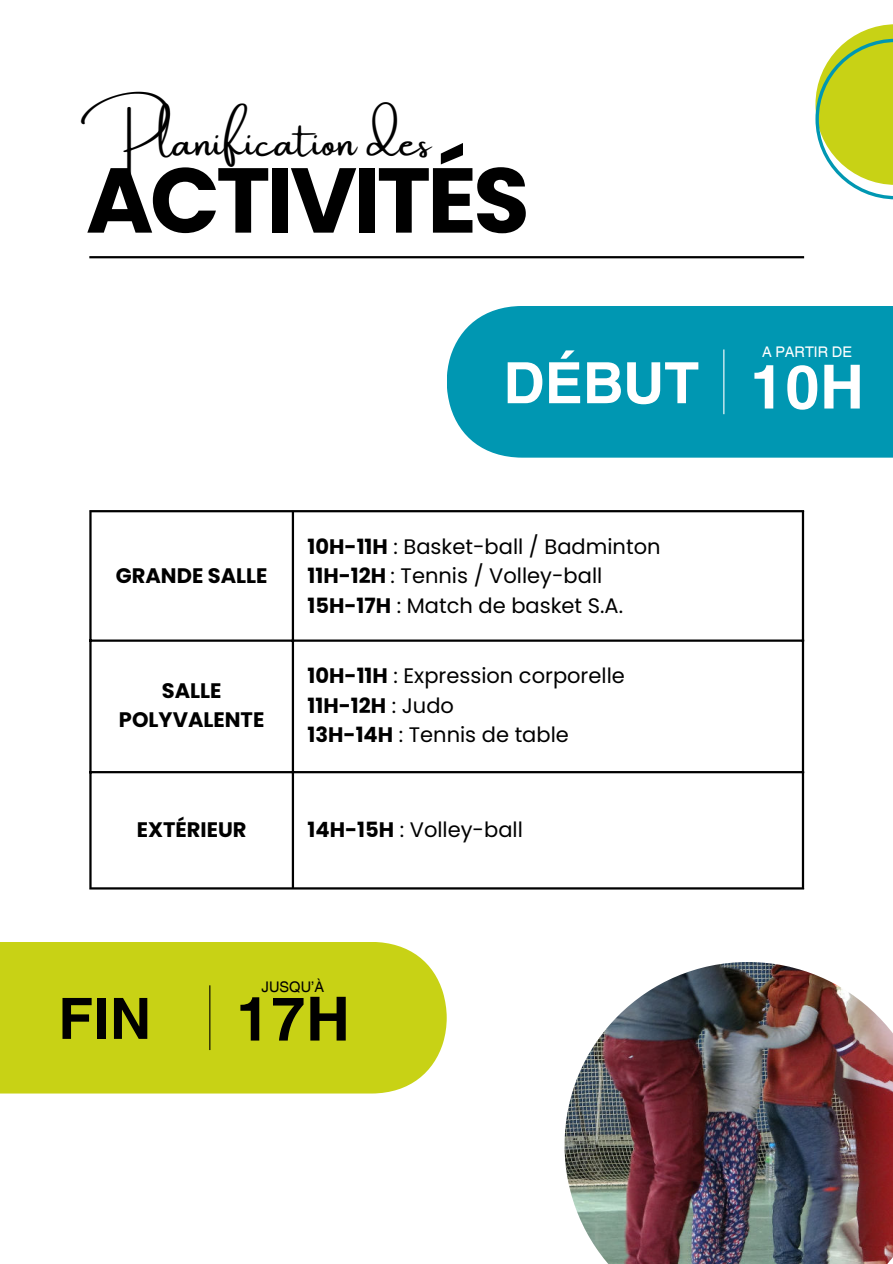
<style>
.page{position:relative;width:893px;height:1264px;background:#fff}
.page>*{position:absolute;margin:0;border:0;box-sizing:border-box;transform-origin:0 0}
.t1{font:700 91.8px "Poppins";letter-spacing:-.04em;color:#000}
.t2{font:700 60.9px "Helvetica World";color:#000}
.t3{font:700 60.9px "Helvetica World";color:#fff}
.t4{font:700 57px "Helvetica World";color:#fff}
.t5{font:700 57px "Helvetica World";color:#000}
.t6{font:42.6px "Amsterdam One";color:#000}
.t7{font:21px/29.2px "Poppins";color:#000}
.t8{font:700 21px/29.2px "Poppins";color:#000;text-align:center}
.t9{font:14.7px "Helvetica World";color:#fff}
.t10{font:14.7px "Helvetica World";color:#000}
.s1{font-weight:700}
</style>
<div class="page">
<hr style="left:89px;top:256px;width:715px;height:2px;background:#000">
<div style="left:0;top:942px;width:446px;height:151px;background:#c8d215"></div>
<hr style="left:209px;top:985px;width:1px;height:65px;background:#000">
<div style="left:447px;top:306px;width:445px;height:151px;background:#0097b2"></div>
<hr style="left:723px;top:349px;width:1px;height:65px;background:#fff">
<hr style="left:89px;top:512px;width:3px;height:375px;background:#000">
<hr style="left:292px;top:512px;width:2px;height:375px;background:#000">
<hr style="left:801px;top:512px;width:3px;height:375px;background:#000">
<hr style="left:89px;top:510px;width:715px;height:2px;background:#000">
<hr style="left:89px;top:639px;width:715px;height:2px;background:#000">
<hr style="left:89px;top:771px;width:715px;height:2px;background:#000">
<hr style="left:89px;top:887px;width:715px;height:2px;background:#000">
<img style="left:564px;top:962px;width:328px;height:301px">
<svg style="left:849px;top:24px;width:43px;height:15px"></svg>
<svg style="left:815px;top:39px;width:77px;height:160px"></svg>
<h3 class="t6" style="left:81px;top:119px;width:351px">Planification des</h3>
<h1 class="t1" style="left:86px;top:147px;width:445px">ACTIVITÉS</h1>
<h3 class="t4" style="left:503px;top:350px;width:197px">DÉBUT</h3>
<p class="t8" style="left:116px;top:561px;width:153px">GRANDE SALLE</p>
<p class="t8" style="left:119px;top:676px;width:147px">SALLE<br>POLYVALENTE</p>
<p class="t7" style="left:307px;top:532px;width:354px"><span class="s1">10H-11H</span> : Basket-ball / Badminton<br><span class="s1">11H-12H</span> : Tennis / Volley-ball<br><span class="s1">15H-17H</span> : Match de basket S.A.</p>
<p class="t7" style="left:307px;top:661px;width:319px"><span class="s1">10H-11H</span> : Expression corporelle<br><span class="s1">11H-12H</span> : Judo<br><span class="s1">13H-14H</span> : Tennis de table</p>
<p class="t8" style="left:137px;top:815px;width:111px">EXTÉRIEUR</p>
<p class="t7" style="left:307px;top:815px;width:217px"><span class="s1">14H-15H</span> : Volley-ball</p>
<p class="t10" style="left:261px;top:977px;width:64px">JUSQU’À</p>
<h3 class="t5" style="left:58px;top:985px;width:95px">FIN</h3>
<h2 class="t2" style="left:235px;top:983px;width:116px">17H</h2>
<p class="t9" style="left:762px;top:344px;width:91px">A PARTIR DE</p>
<h2 class="t3" style="left:749px;top:352px;width:116px">10H</h2>
</div>
